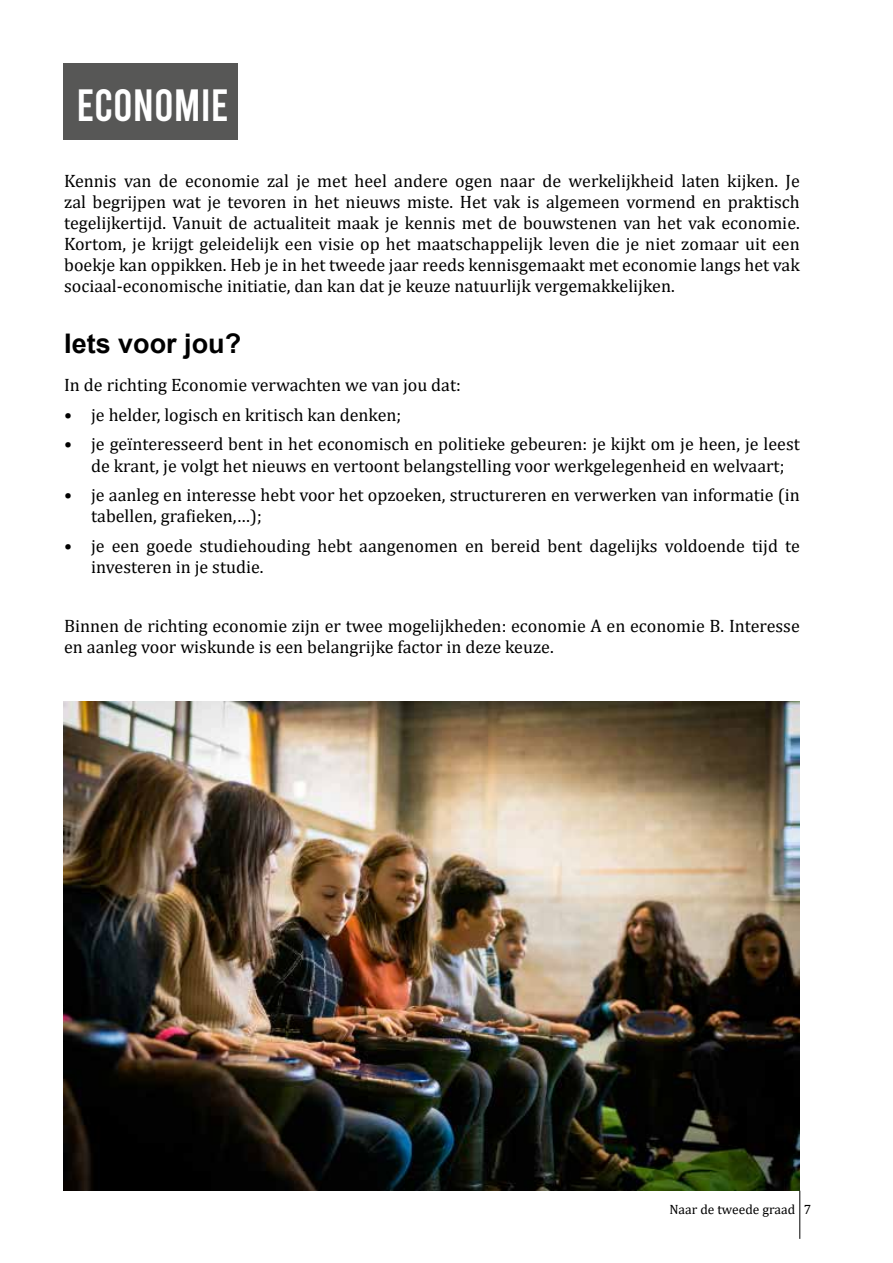
<style>
.page{position:relative;width:893px;height:1263px;background:#fff}
.page>*{position:absolute;margin:0;border:0;box-sizing:border-box;transform-origin:0 0}
.t1{font:45px "Bebas";color:#fff}
.t2{font:700 27px "Arial";color:#000}
.t3{font:18px/21px "Cambria";color:#000}
.t4{font:13.5px "Cambria";color:#000}
</style>
<div class="page">
<hr style="left:799px;top:1191px;width:1px;height:48px;background:#000">
<img style="left:63px;top:702px;width:737px;height:489px">
<div style="left:64px;top:64px;width:174px;height:76px;background:#575756"></div>
<h1 class="t1" style="left:77px;top:83px;width:153px">ECONOMIE</h1>
<p class="t3" style="left:64px;top:170px;width:737px;text-align:justify">Kennis van de economie zal je met heel andere ogen naar de werkelijkheid laten kijken. Je zal begrijpen wat je tevoren in het nieuws miste. Het vak is algemeen vormend en praktisch tegelijkertijd. Vanuit de actualiteit maak je kennis met de bouwstenen van het vak economie.<br>Kortom, je krijgt geleidelijk een visie op het maatschappelijk leven die je niet zomaar uit een boekje kan oppikken. Heb je in het tweede jaar reeds kennisgemaakt met economie langs het vak sociaal-economische initiatie, dan kan dat je keuze natuurlijk vergemakkelijken.</p>
<h2 class="t2" style="left:64px;top:325px;width:179px">Iets voor jou?</h2>
<p class="t3" style="left:64px;top:375px;width:398px">In de richting Economie verwachten we van jou dat:</p>
<p class="t3" style="left:64px;top:404px;width:339px">• je helder, logisch en kritisch kan denken;</p>
<p class="t3" style="left:91px;top:434px;width:710px;text-indent:-27px">• je geïnteresseerd bent in het economisch en politieke gebeuren: je kijkt om je heen, je leest de krant, je volgt het nieuws en vertoont belangstelling voor werkgelegenheid en welvaart;</p>
<p class="t3" style="left:91px;top:484px;width:710px;text-indent:-27px">• je aanleg en interesse hebt voor het opzoeken, structureren en verwerken van informatie (in tabellen, grafieken,…);</p>
<p class="t3" style="left:91px;top:535px;width:710px;text-indent:-27px">• je een goede studiehouding hebt aangenomen en bereid bent dagelijks voldoende tijd te investeren in je studie.</p>
<p class="t3" style="left:64px;top:615px;width:737px">Binnen de richting economie zijn er twee mogelijkheden: economie A en economie B. Interesse en aanleg voor wiskunde is een belangrijke factor in deze keuze.</p>
<p class="t4" style="left:669px;top:1201px;width:143px">Naar de tweede graad 7</p>
</div>
